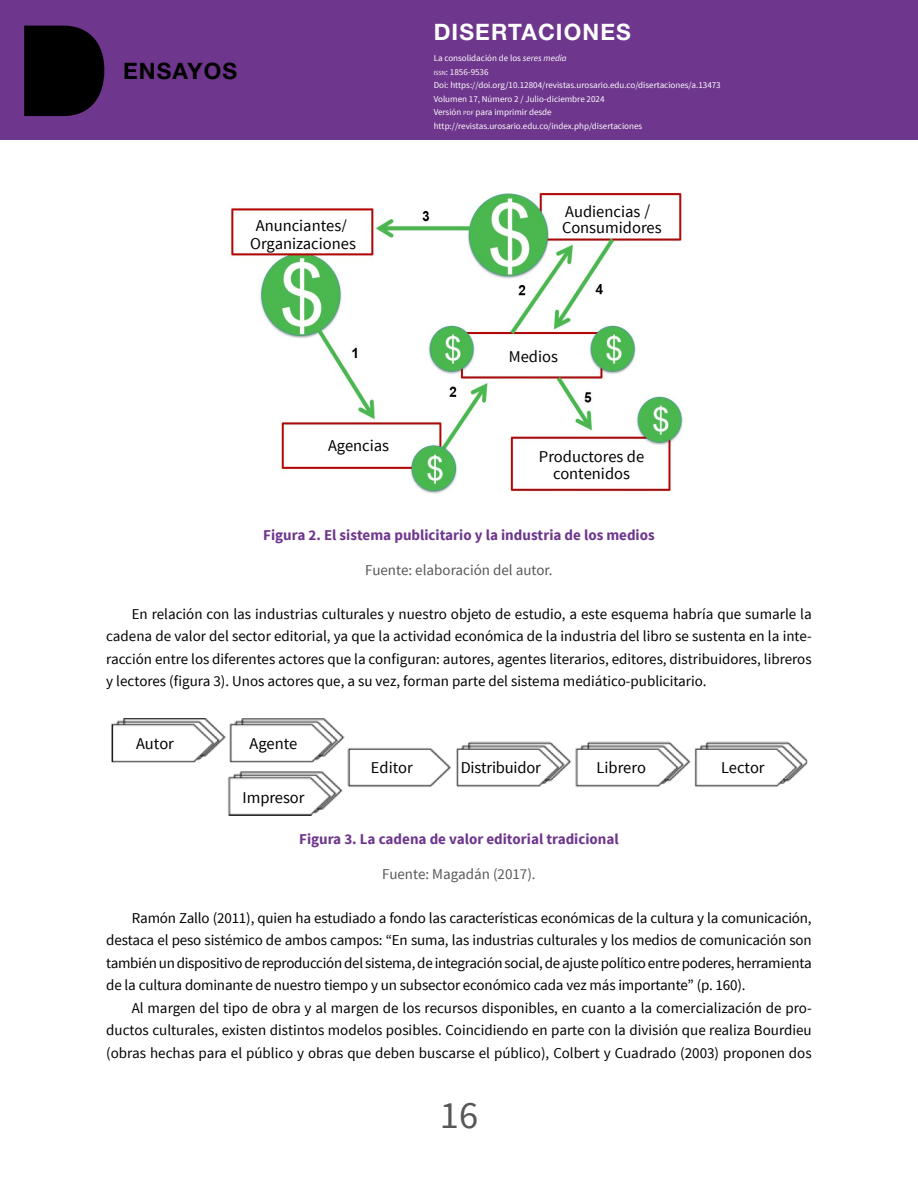
<style>
.page{position:relative;width:918px;height:1188px;background:#fff}
.page>*{position:absolute;margin:0;border:0;box-sizing:border-box;transform-origin:0 0}
.t1{font:38.4px "Source Sans Pro";color:#575756}
.t2{font:700 22.65px "Helvetica Neue LT Std";letter-spacing:.05em;color:#fff}
.t3{font:700 22.65px "Helvetica Neue LT Std";letter-spacing:.05em;color:#000}
.t4{font:16.5px/16.5px "Source Sans Pro";color:#000;text-align:center}
.t5{font:15px/22.5px "Source Sans Pro";color:#000;text-align:justify}
.t6{font:700 15px "Source Sans Pro";color:#6e368c}
.t7{font:15px "Source Sans Pro";color:#575756}
.t8{font:9px/13.5px "Source Sans Pro";color:#fff}
.s1{font-style:italic}
.s2{font-size:6.3px}
</style>
<div class="page">
<div style="left:0;top:0;width:918px;height:139px;background:#6e368c"></div>
<svg style="left:24px;top:26px;width:80px;height:90px;background:#0a040c"></svg>
<img style="left:230px;top:192px;width:453px;height:302px">
<img style="left:111px;top:718px;width:697px;height:98px">
<div style="left:549px;top:199px;width:125px;height:38px;background:#fff"></div>
<div style="left:239px;top:213px;width:125px;height:39px;background:#fff"></div>
<div style="left:482px;top:337px;width:103px;height:38px;background:#fff"></div>
<div style="left:308px;top:426px;width:102px;height:38px;background:#fff"></div>
<div style="left:124px;top:729px;width:62px;height:28px;background:#fff"></div>
<div style="left:243px;top:729px;width:61px;height:28px;background:#fff"></div>
<div style="left:243px;top:783px;width:61px;height:27px;background:#fff"></div>
<div style="left:361px;top:753px;width:62px;height:28px;background:#fff"></div>
<div style="left:590px;top:753px;width:62px;height:28px;background:#fff"></div>
<div style="left:712px;top:753px;width:62px;height:28px;background:#fff"></div>
<div style="left:461px;top:753px;width:80px;height:28px;background:#fff"></div>
<div style="left:522px;top:445px;width:139px;height:38px;background:#fff"></div>
<h2 class="t3" style="left:123px;top:57px;width:116px">ENSAYOS</h2>
<h2 class="t2" style="left:434px;top:18px;width:199px">DISERTACIONES</h2>
<p class="t8" style="left:434px;top:52px;width:289px">La consolidación de los <span class="s1">seres media<br></span><span class="s2">ISSN</span>: 1856-9536<br>Doi: https://doi.org/10.12804/revistas.urosario.edu.co/disertaciones/a.13473<br>Volumen 17, Número 2 / Julio-diciembre 2024<br>Versión <span class="s2">PDF</span> para imprimir desde http://revistas.urosario.edu.co/index.php/disertaciones</p>
<p class="t4" style="left:573px;top:203px;width:78px">Audencias/</p>
<p class="t4" style="left:565px;top:203px;width:77px">Audiencias</p>
<p class="t4" style="left:256px;top:217px;width:93px">Anunciantes/</p>
<p class="t4" style="left:562px;top:219px;width:101px">Consumidores</p>
<p class="t4" style="left:313px;top:234px;width:40px">d res</p>
<p class="t4" style="left:250px;top:235px;width:107px">Organizaciones</p>
<p class="t4" style="left:328px;top:438px;width:63px">Agencias</p>
<p class="t4" style="left:509px;top:349px;width:51px">Medios</p>
<p class="t4" style="left:539px;top:449px;width:107px">Productores de contenidos</p>
<p class="t6" style="left:263px;top:525px;width:393px">Figura 2. El sistema publicitario y la industria de los medios</p>
<p class="t7" style="left:365px;top:561px;width:189px">Fuente: elaboración del autor.</p>
<p class="t5" style="left:106px;top:603px;width:707px;text-indent:26px">En relación con las industrias culturales y nuestro objeto de estudio, a este esquema habría que sumarle la cadena de valor del sector editorial, ya que la actividad económica de la industria del libro se sustenta en la inte&shy;racción entre los diferentes actores que la configuran: autores, agentes literarios, editores, distribuidores, libreros y lectores (figura 3). Unos actores que, a su vez, forman parte del sistema mediático-publicitario.</p>
<p class="t4" style="left:136px;top:736px;width:39px">Autor</p>
<p class="t4" style="left:250px;top:736px;width:49px">Agente</p>
<p class="t4" style="left:243px;top:789px;width:63px">Impresor</p>
<p class="t4" style="left:371px;top:760px;width:43px">Editor</p>
<p class="t4" style="left:461px;top:760px;width:82px">Distribuidor</p>
<p class="t4" style="left:597px;top:760px;width:51px">Librero</p>
<p class="t4" style="left:721px;top:760px;width:45px">Lector</p>
<p class="t6" style="left:299px;top:829px;width:321px">Figura 3. La cadena de valor editorial tradicional</p>
<p class="t7" style="left:382px;top:865px;width:155px">Fuente: Magadán (2017).</p>
<p class="t5" style="left:106px;top:907px;width:707px;text-indent:26px">Ramón Zallo (2011), quien ha estudiado a fondo las características económicas de la cultura y la comunicación, destaca el peso sistémico de ambos campos: “En suma, las industrias culturales y los medios de comunicación son también un dispositivo de reproducción del sistema, de integración social, de ajuste político entre poderes, herramienta de la cultura dominante de nuestro tiempo y un subsector económico cada vez más importante” (p. 160).</p>
<p class="t5" style="left:106px;top:997px;width:707px;text-indent:26px">Al margen del tipo de obra y al margen de los recursos disponibles, en cuanto a la comercialización de pro&shy;ductos culturales, existen distintos modelos posibles. Coincidiendo en parte con la división que realiza Bourdieu (obras hechas para el público y obras que deben buscarse el público), Colbert y Cuadrado (2003) proponen dos</p>
<h1 class="t1" style="left:440px;top:1092px;width:40px">16</h1>
</div>
